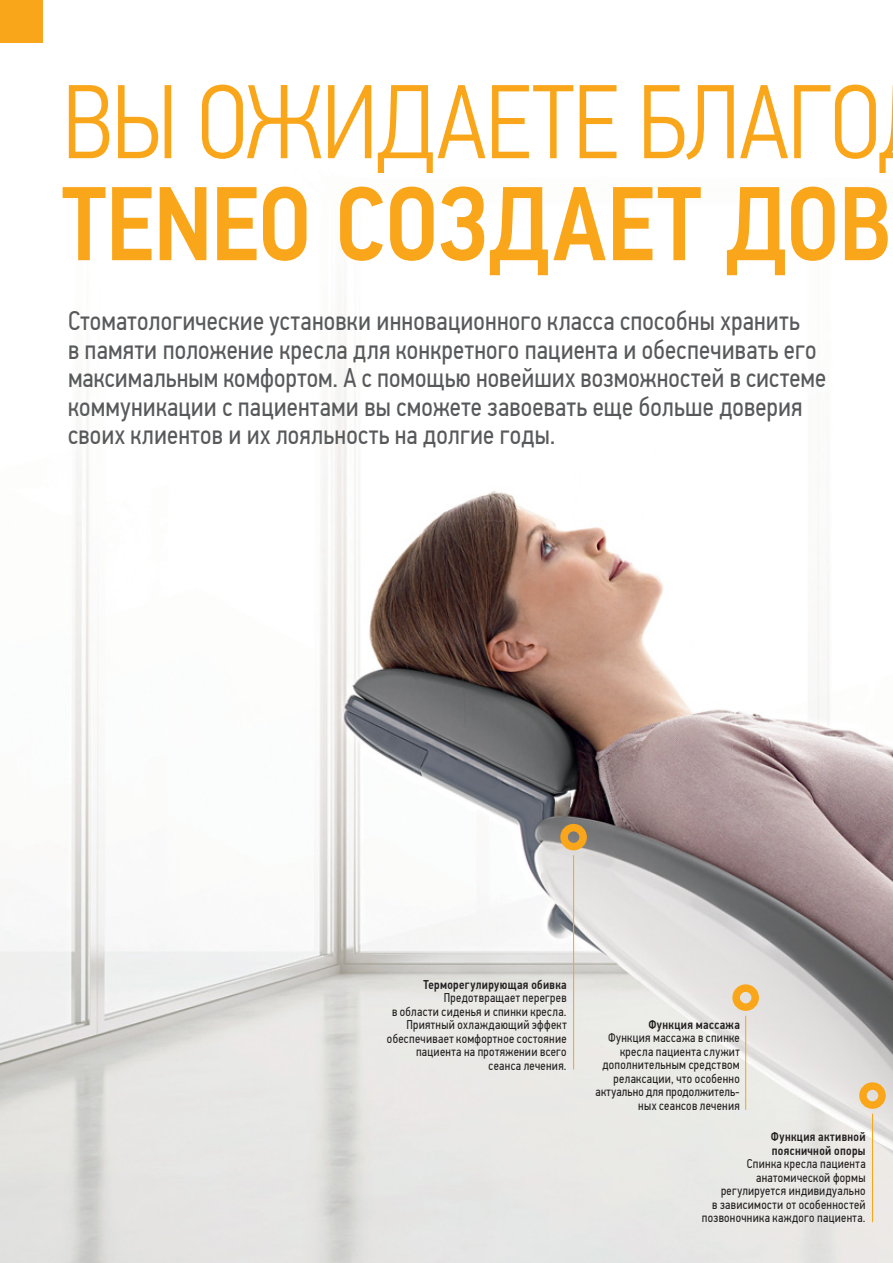
<style>
.page{position:relative;width:893px;height:1263px;background:#fff}
.page>*{position:absolute;margin:0;border:0;box-sizing:border-box;transform-origin:0 0}
.t1{font:300 105px "PF Din Text Cond Pro";letter-spacing:-.015em;color:#faa61a}
.t2{font:500 105px "PF Din Text Cond Pro";color:#faa61a}
.t3{font:27px/28.5px "PF Din Text Cond Pro";letter-spacing:.005em;color:#58595b}
.t4{font:12.75px/13.5px "PF Din Text Cond Pro";letter-spacing:.025em;color:#231f20;text-align:right}
.t5{font:500 12.75px/13.5px "PF Din Text Cond Pro";letter-spacing:.025em;color:#231f20}
</style>
<div class="page">
<img style="left:0;top:0;width:893px;height:1263px">
<div style="left:732px;top:984px;width:27px;height:27px;border:8px solid #faa61a;border-radius:50%"></div>
<div style="left:560px;top:824px;width:27px;height:26px;border:8px solid #faa61a;border-radius:50%"></div>
<hr style="left:745px;top:1016px;width:1px;height:94px;background:#faa61a">
<hr style="left:573px;top:855px;width:1px;height:215px;background:#faa61a">
<div style="left:859px;top:1082px;width:27px;height:27px;border:8px solid #faa61a;border-radius:50%"></div>
<hr style="left:872px;top:1114px;width:1px;height:108px;background:#faa61a">
<div style="left:0;top:0;width:42px;height:43px;background:#faa61a"></div>
<h1 class="t1" style="left:62px;top:79px;width:820px">ВЫ ОЖИДАЕТЕ БЛАГО</h1>
<h1 class="t2" style="left:62px;top:181px;width:831px">TENEO СОЗДАЕТ ДОВ</h1>
<p class="t3" style="left:68px;top:309px;width:760px">Стоматологические установки инновационного класса способны хранить<br>в памяти положение кресла для конкретного пациента и обеспечивать его максимальным комфортом. А с помощью новейших возможностей в системе коммуникации с пациентами вы сможете завоевать еще больше доверия своих клиентов и их лояльность на долгие годы.</p>
<p class="t5" style="left:423px;top:979px;width:145px">Терморегулирующая обивка</p>
<p class="t4" style="left:387px;top:992px;width:181px">Предотвращает перегрев<br>в области сиденья и спинки кресла.<br>Приятный охлаждающий эффект обеспечивает комфортное состояние пациента на протяжении всего сеанса лечения.</p>
<p class="t5" style="left:648px;top:1019px;width:93px">Функция массажа</p>
<p class="t4" style="left:595px;top:1033px;width:146px">Функция массажа в спинке кресла пациента служит дополнительным средством релаксации, что особенно актуально для продолжитель&shy;ных сеансов лечения</p>
<p class="t5" style="left:771px;top:1131px;width:96px">Функция активной поясничной опоры</p>
<p class="t4" style="left:702px;top:1158px;width:165px">Спинка кресла пациента анатомической формы регулируется индивидуально<br>в зависимости от особенностей позвоночника каждого пациента.</p>
</div>
